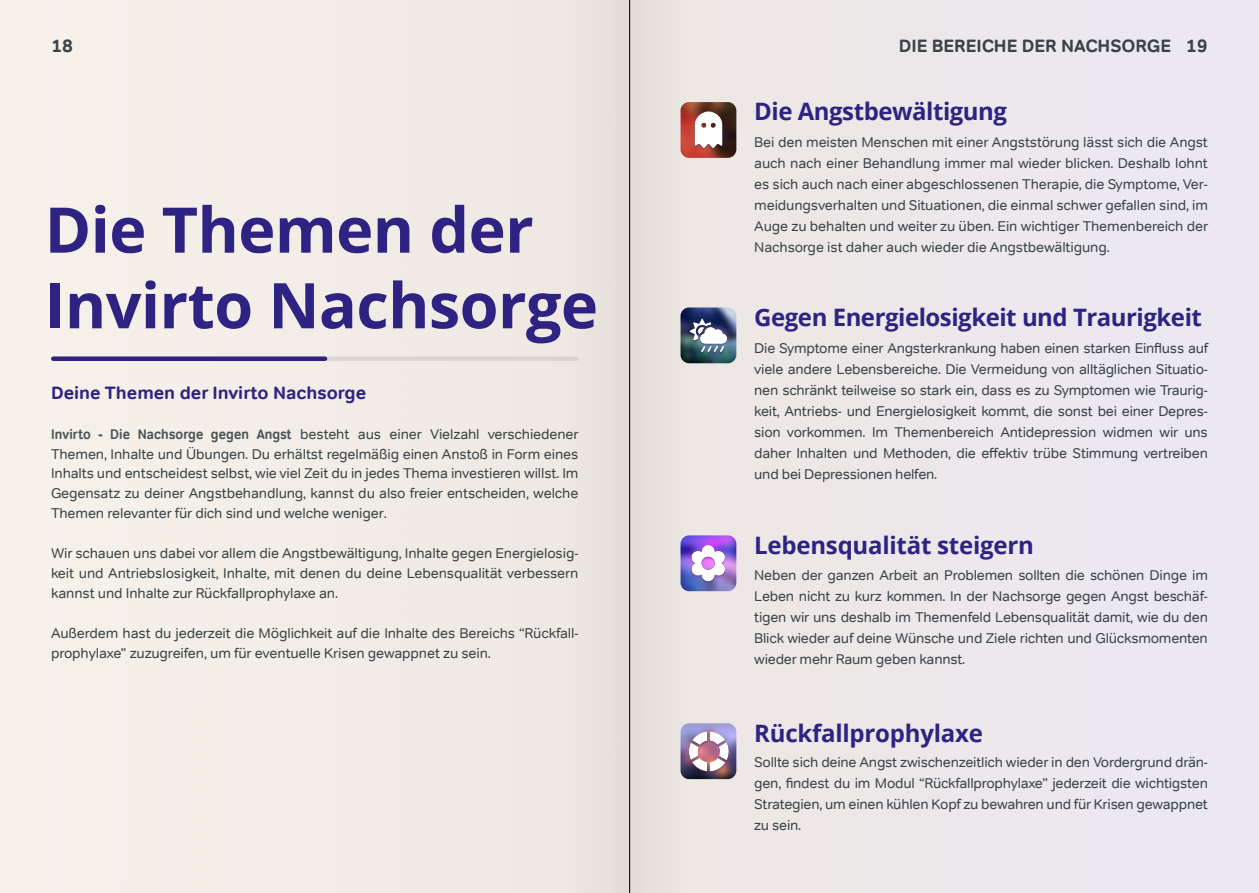
<style>
.page{position:relative;width:1259px;height:893px;background:#fff}
.page>*{position:absolute;margin:0;border:0;box-sizing:border-box;transform-origin:0 0}
.t1{font:700 63px/75.6px "Open Sans";letter-spacing:-.01em;color:#2e2382}
.t2{font:700 24px "Open Sans";letter-spacing:-.02em;color:#2e2382}
.t3{font:700 18px "Tondo";color:#2e2382}
.Page_Info{font:700 18px "Tondo";color:#3b4347}
.Body_Text{font:14.25px/21px "Tondo";letter-spacing:-.01em;color:#3b4347;text-align:justify}
.s1{font-family:"Tondo Signage";font-size:14.1px;color:#4b5559}
</style>
<div class="page">
<img style="left:0;top:0;width:1259px;height:893px">
<div style="left:53px;top:356px;width:523px;height:5px;background:#dbd4d0"></div>
<div style="left:53px;top:356px;width:272px;height:5px;background:#2e2382"></div>
<div style="left:560px;top:0;width:138px;height:893px;background:#e9e3de"></div>
<img style="left:680px;top:102px;width:56px;height:56px">
<img style="left:680px;top:102px;width:56px;height:56px;border-radius:28px">
<img style="left:680px;top:307px;width:56px;height:56px">
<img style="left:680px;top:535px;width:56px;height:56px">
<img style="left:680px;top:535px;width:56px;height:56px;border-radius:28px">
<img style="left:680px;top:723px;width:56px;height:56px">
<hr style="left:629px;top:0;width:1px;height:893px;background:#000">
<p class="Page_Info" style="left:51px;top:35px;width:23px">18</p>
<p class="Page_Info" style="left:898px;top:35px;width:274px">DIE BEREICHE DER NACHSORGE</p>
<p class="Page_Info" style="left:1186px;top:35px;width:23px">19</p>
<p class="t1" style="left:45px;top:190px;width:555px">Die Themen der<br>Invirto Nachsorge</p>
<p class="t3" style="left:51px;top:381px;width:316px">Deine Themen der Invirto Nachsorge</p>
<p class="Body_Text" style="left:51px;top:424px;width:529px;line-height:20px"><span class="s1">Invirto - Die Nachsorge gegen Angst</span> besteht aus einer Vielzahl verschiedener Themen, Inhalte und Übungen. Du erhältst regelmäßig einen Anstoß in Form eines Inhalts und entscheidest selbst, wie viel Zeit du in jedes Thema investieren willst. Im Gegensatz zu deiner Angstbehandlung, kannst du also freier entscheiden, welche Themen relevanter für dich sind und welche weniger.</p>
<p class="Body_Text" style="left:51px;top:543px;width:529px;line-height:20px">Wir schauen uns dabei vor allem die Angstbewältigung, Inhalte gegen Energielosig&shy;keit und Antriebslosigkeit, Inhalte, mit denen du deine Lebensqualität verbessern kannst und Inhalte zur Rückfallprophylaxe an.</p>
<p class="Body_Text" style="left:51px;top:623px;width:529px;line-height:20px">Außerdem hast du jederzeit die Möglichkeit auf die Inhalte des Bereichs “Rückfall&shy;prophylaxe” zuzugreifen, um für eventuelle Krisen gewappnet zu sein.</p>
<p class="t2" style="left:754px;top:95px;width:254px">Die Angstbewältigung</p>
<p class="Body_Text" style="left:754px;top:131px;width:455px">Bei den meisten Menschen mit einer Angststörung lässt sich die Angst auch nach einer Behandlung immer mal wieder blicken. Deshalb lohnt es sich auch nach einer abgeschlossenen Therapie, die Symptome, Ver&shy;meidungsverhalten und Situationen, die einmal schwer gefallen sind, im Auge zu behalten und weiter zu üben. Ein wichtiger Themenbereich der Nachsorge ist daher auch wieder die Angstbewältigung.</p>
<p class="t2" style="left:754px;top:300px;width:449px">Gegen Energielosigkeit und Traurigkeit</p>
<p class="Body_Text" style="left:754px;top:338px;width:455px">Die Symptome einer Angsterkrankung haben einen starken Einfluss auf viele andere Lebensbereiche. Die Vermeidung von alltäglichen Situatio&shy;nen schränkt teilweise so stark ein, dass es zu Symptomen wie Traurig&shy;keit, Antriebs- und Energielosigkeit kommt, die sonst bei einer Depres&shy;sion vorkommen. Im Themenbereich Antidepression widmen wir uns daher Inhalten und Methoden, die effektiv trübe Stimmung vertreiben und bei Depressionen helfen.</p>
<p class="t2" style="left:754px;top:528px;width:281px">Lebensqualität steigern</p>
<p class="Body_Text" style="left:754px;top:564px;width:455px">Neben der ganzen Arbeit an Problemen sollten die schönen Dinge im Leben nicht zu kurz kommen. In der Nachsorge gegen Angst beschäf&shy;tigen wir uns deshalb im Themenfeld Lebensqualität damit, wie du den Blick wieder auf deine Wünsche und Ziele richten und Glücksmomenten wieder mehr Raum geben kannst.</p>
<p class="t2" style="left:754px;top:716px;width:230px">Rückfallprophylaxe</p>
<p class="Body_Text" style="left:754px;top:752px;width:455px">Sollte sich deine Angst zwischenzeitlich wieder in den Vordergrund drän&shy;gen, findest du im Modul “Rückfallprophylaxe” jederzeit die wichtigsten Strategien, um einen kühlen Kopf zu bewahren und für Krisen gewappnet zu sein.</p>
</div>
